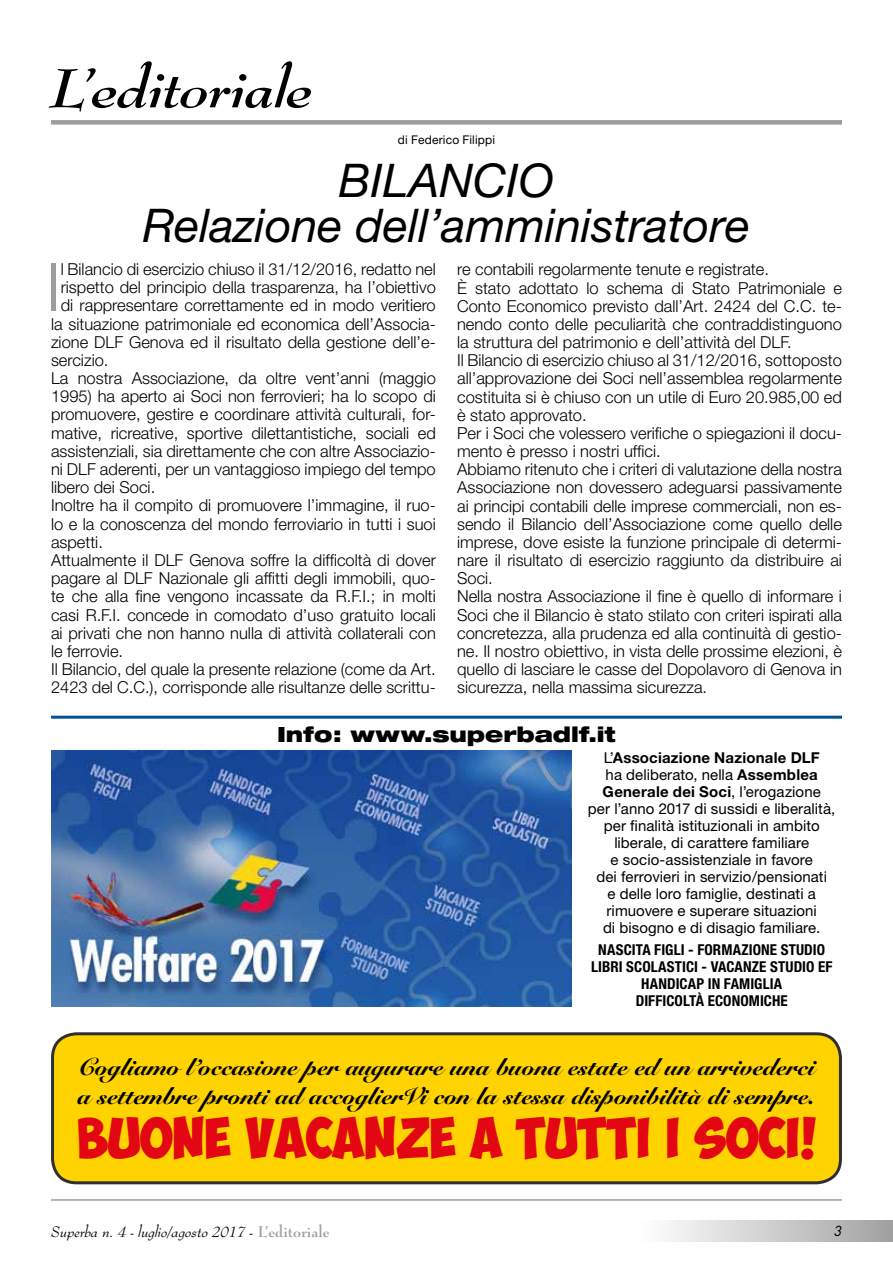
<style>
.page{position:relative;width:893px;height:1263px;background:#fff}
.page>*{position:absolute;margin:0;border:0;box-sizing:border-box;transform-origin:0 0}
.t1{font:300 66.9px "Helvetica Neue";color:#9d9d9c}
.t2{font:italic 700 54px "Bernhard Modern BT";letter-spacing:-.015em;color:#000;scale:1.1 1}
.t3{font:italic 46.5px/45px "Helvetica Neue";color:#000;text-align:center}
.t4{font:40.5px "Obelix Pro";color:#e30613}
.t5{font:24px/28.8px "Snell Roundhand Black Script";color:#000}
.t6{font:900 expanded 21px "Helvetica Neue";letter-spacing:-.005em;color:#000}
.t7{font:300 16.5px/18.1px "Helvetica Neue";color:#000}
.t8{font:15px/17.1px "Helvetica Neue";letter-spacing:.005em;color:#000;text-align:center}
.t9{font:700 condensed 15px/17.1px "Helvetica Neue";letter-spacing:.01em;color:#000;text-align:center}
.t10{font:italic 15px "Bernhard Modern BT";color:#000}
.t11{font:italic 13.5px "Futura";color:#000}
.t12{font:12px "Helvetica Neue";letter-spacing:.015em;color:#000}
.s1{font-weight:700}
.s2{font-weight:700;font-style:normal;color:#9d9d9c}
</style>
<div class="page">
<div style="left:638px;top:1220px;width:255px;height:22px;background:linear-gradient(to right,#fff,#a1a1a1)"></div>
<hr style="left:51px;top:1199px;width:791px;height:2px;background:#9d9d9c">
<div style="left:51px;top:120px;width:791px;height:5px;background:#9d9d9c"></div>
<img style="left:51px;top:751px;width:521px;height:255px">
<hr style="left:51px;top:716px;width:791px;height:3px;background:#005092">
<div style="left:53px;top:1034px;width:787px;height:149px;background:#ffd300;border-radius:24px"></div>
<div style="left:51px;top:1032px;width:791px;height:152px;border:3px solid #2f2f2f;border-radius:24px"></div>
<h2 class="t2" style="left:51px;top:54px;width:241px">L’editoriale</h2>
<p class="t12" style="left:398px;top:133px;width:99px">di Federico Filippi</p>
<h3 class="t3" style="left:143px;top:157px;width:609px">BILANCIO<br>Relazione dell’amministratore</h3>
<h1 class="t1" style="left:46px;top:247px;width:16px">I</h1>
<p class="t7" style="left:61px;top:260px;width:377px">l Bilancio di esercizio chiuso il 31/12/2016, redatto nel</p>
<p class="t7" style="left:61px;top:278px;width:377px">rispetto del principio della trasparenza, ha l’obiettivo</p>
<p class="t7" style="left:61px;top:296px;width:377px">di rappresentare correttamente ed in modo veritiero</p>
<p class="t7" style="left:51px;top:314px;width:386px">la situazione patrimoniale ed economica dell’Associa-</p>
<p class="t7" style="left:51px;top:332px;width:386px">zione DLF Genova ed il risultato della gestione dell’e-</p>
<p class="t7" style="left:51px;top:351px;width:59px">sercizio.</p>
<p class="t7" style="left:51px;top:369px;width:386px">La nostra Associazione, da oltre vent’anni (maggio</p>
<p class="t7" style="left:51px;top:387px;width:386px">1995) ha aperto ai Soci non ferrovieri; ha lo scopo di</p>
<p class="t7" style="left:51px;top:405px;width:386px">promuovere, gestire e coordinare attività culturali, for-</p>
<p class="t7" style="left:51px;top:423px;width:386px">mative, ricreative, sportive dilettantistiche, sociali ed</p>
<p class="t7" style="left:51px;top:441px;width:386px">assistenziali, sia direttamente che con altre Associazio-</p>
<p class="t7" style="left:51px;top:460px;width:386px">ni DLF aderenti, per un vantaggioso impiego del tempo</p>
<p class="t7" style="left:51px;top:478px;width:106px">libero dei Soci.</p>
<p class="t7" style="left:51px;top:496px;width:386px">Inoltre ha il compito di promuovere l’immagine, il ruo-</p>
<p class="t7" style="left:51px;top:514px;width:386px">lo e la conoscenza del mondo ferroviario in tutti i suoi</p>
<p class="t7" style="left:51px;top:532px;width:53px">aspetti.</p>
<p class="t7" style="left:51px;top:551px;width:386px">Attualmente il DLF Genova soffre la difficoltà di dover</p>
<p class="t7" style="left:51px;top:569px;width:386px">pagare al DLF Nazionale gli affitti degli immobili, quo-</p>
<p class="t7" style="left:51px;top:587px;width:386px">te che alla fine vengono incassate da R.F.I.; in molti</p>
<p class="t7" style="left:51px;top:605px;width:386px">casi R.F.I. concede in comodato d’uso gratuito locali</p>
<p class="t7" style="left:51px;top:623px;width:386px">ai privati che non hanno nulla di attività collaterali con</p>
<p class="t7" style="left:51px;top:642px;width:74px">le ferrovie.</p>
<p class="t7" style="left:51px;top:660px;width:386px">Il Bilancio, del quale la presente relazione (come da Art.</p>
<p class="t7" style="left:51px;top:678px;width:386px">2423 del C.C.), corrisponde alle risultanze delle scrittu-</p>
<p class="t7" style="left:457px;top:260px;width:386px">re contabili regolarmente tenute e registrate.<br>È stato adottato lo schema di Stato Patrimoniale e Conto Economico previsto dall’Art. 2424 del C.C. te&shy;nendo conto delle peculiarità che contraddistinguono la struttura del patrimonio e dell’attività del DLF.<br>Il Bilancio di esercizio chiuso al 31/12/2016, sottoposto all’approvazione dei Soci nell’assemblea regolarmente costituita si è chiuso con un utile di Euro 20.985,00 ed è stato approvato.<br>Per i Soci che volessero verifiche o spiegazioni il docu&shy;mento è presso i nostri uffici.<br>Abbiamo ritenuto che i criteri di valutazione della nostra Associazione non dovessero adeguarsi passivamente ai principi contabili delle imprese commerciali, non es&shy;sendo il Bilancio dell’Associazione come quello delle imprese, dove esiste la funzione principale di determi&shy;nare il risultato di esercizio raggiunto da distribuire ai Soci.<br>Nella nostra Associazione il fine è quello di informare i Soci che il Bilancio è stato stilato con criteri ispirati alla concretezza, alla prudenza ed alla continuità di gestio&shy;ne. Il nostro obiettivo, in vista delle prossime elezioni, è quello di lasciare le casse del Dopolavoro di Genova in sicurezza, nella massima sicurezza.</p>
<p class="t6" style="left:277px;top:720px;width:340px">Info: www.superbadlf.it</p>
<p class="t8" style="left:588px;top:749px;width:249px">L’<span class="s1">Associazione Nazionale DLF<br></span>ha deliberato, nella <span class="s1">Assemblea Generale dei Soci</span>, l’erogazione<br>per l’anno 2017 di sussidi e liberalità, per finalità istituzionali in ambito liberale, di carattere familiare<br>e socio-assistenziale in favore<br>dei ferrovieri in servizio/pensionati<br>e delle loro famiglie, destinati a rimuovere e superare situazioni<br>di bisogno e di disagio familiare.</p>
<p class="t9" style="left:591px;top:941px;width:243px">NASCITA FIGLI - FORMAZIONE STUDIO<br>LIBRI SCOLASTICI - VACANZE STUDIO EF<br>HANDICAP IN FAMIGLIA<br>DIFFICOLTÀ ECONOMICHE</p>
<h3 class="t5" style="left:77px;top:1053px;width:739px">Cogliamo l’occasione per augurare una buona estate ed un arrivederci a settembre pronti ad accoglierVi con la stessa disponibilità di sempre.</h3>
<h3 class="t4" style="left:77px;top:1122px;width:739px">BUONE VACANZE A TUTTI I SOCI!</h3>
<p class="t10" style="left:51px;top:1222px;width:280px">Superba n. 4 - luglio/agosto 2017 - <span class="s2">L’editoriale</span></p>
<p class="t11" style="left:834px;top:1223px;width:10px">3</p>
</div>
